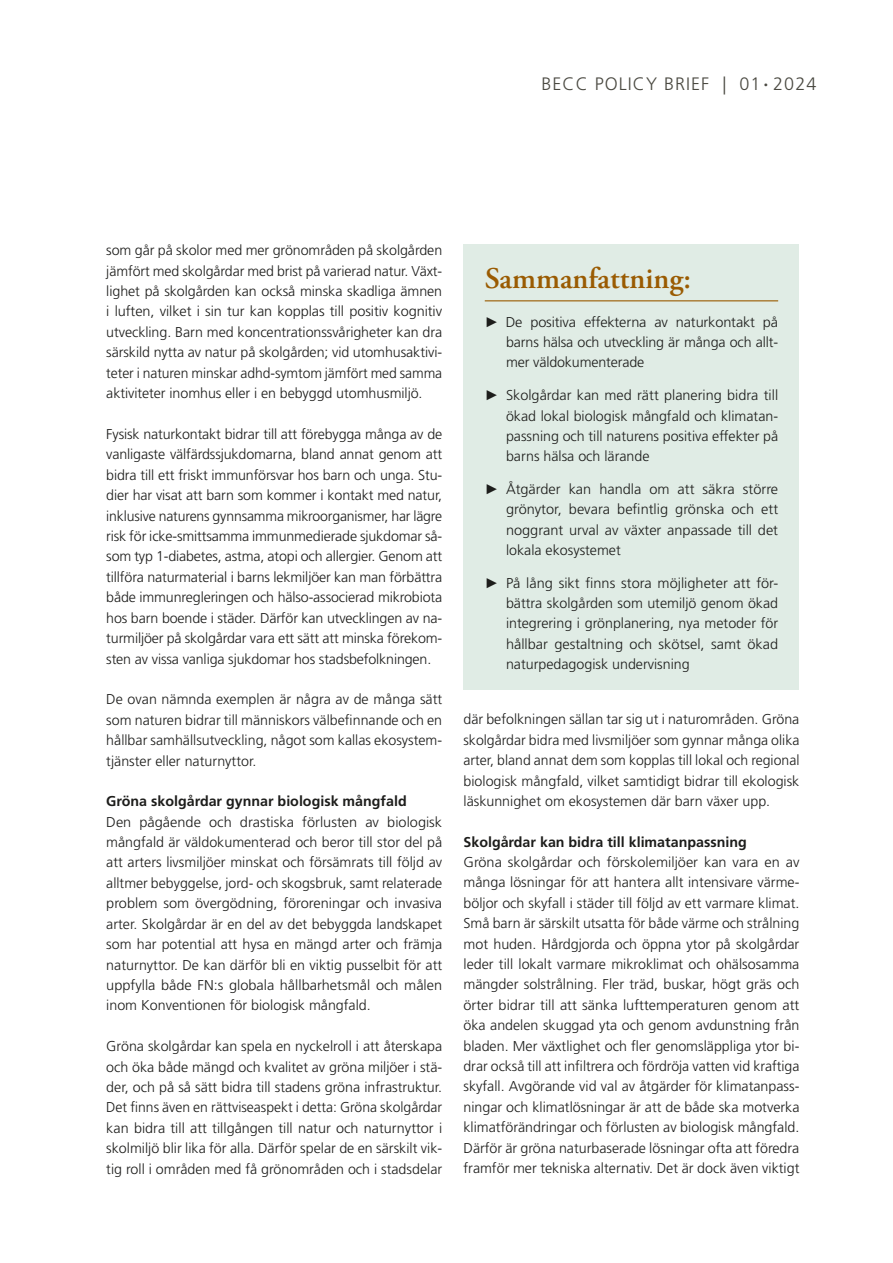
<style>
.page{position:relative;width:893px;height:1263px;background:#fff}
.page>*{position:absolute;margin:0;border:0;box-sizing:border-box;transform-origin:0 0}
.Brons_huvudrubrik{font:600 30px "Adobe Garamond Pro";color:#9a5b02}
.t1{font:300 18px "Frutiger LT Std";letter-spacing:.06em;color:#4a4941}
.t2{font:300 14.25px/20.4px "Frutiger LT Std";color:#1d1d1b;text-align:justify}
.Underrubrik{font:700 14.25px "Frutiger LT Std";color:#1d1d1b}
.s1{font-weight:700}
.s2{font-family:"Arial";font-weight:400}
</style>
<div class="page">
<div style="left:463px;top:244px;width:336px;height:446px;background:#e0ece5"></div>
<hr style="left:485px;top:300px;width:293px;height:1px;background:#9a5b02">
<p class="t1" style="left:541px;top:74px;width:276px">BECC POLICY BRIEF | 01<span class="s1">·</span> 2024</p>
<p class="t2" style="left:106px;top:240px;width:337px">som går på skolor med mer grönområden på skolgården jämfört med skolgårdar med brist på varierad natur. Växt&shy;lighet på skolgården kan också minska skadliga ämnen i luften, vilket i sin tur kan kopplas till positiv kognitiv utveckling. Barn med koncentrationssvårigheter kan dra särskild nytta av natur på skolgården; vid utomhusaktivi&shy;teter i naturen minskar adhd-symtom jämfört med samma aktiviteter inomhus eller i en bebyggd utomhusmiljö.</p>
<p class="t2" style="left:106px;top:424px;width:337px">Fysisk naturkontakt bidrar till att förebygga många av de vanligaste välfärdssjukdomarna, bland annat genom att bidra till ett friskt immunförsvar hos barn och unga. Stu&shy;dier har visat att barn som kommer i kontakt med natur, inklusive naturens gynnsamma mikroorganismer, har lägre risk för icke-smittsamma immunmedierade sjukdomar så&shy;som typ 1-diabetes, astma, atopi och allergier. Genom att tillföra naturmaterial i barns lekmiljöer kan man förbättra både immunregleringen och hälso-associerad mikrobiota hos barn boende i städer. Därför kan utvecklingen av na&shy;turmiljöer på skolgårdar vara ett sätt att minska förekom&shy;sten av vissa vanliga sjukdomar hos stadsbefolkningen.</p>
<p class="t2" style="left:106px;top:689px;width:337px">De ovan nämnda exemplen är några av de många sätt som naturen bidrar till människors välbefinnande och en hållbar samhällsutveckling, något som kallas ekosystem&shy;tjänster eller naturnyttor.</p>
<h3 class="Underrubrik" style="left:106px;top:793px;width:302px">Gröna skolgårdar gynnar biologisk mångfald</h3>
<p class="t2" style="left:106px;top:812px;width:337px">Den pågående och drastiska förlusten av biologisk mångfald är väldokumenterad och beror till stor del på att arters livsmiljöer minskat och försämrats till följd av alltmer bebyggelse, jord- och skogsbruk, samt relaterade problem som övergödning, föroreningar och invasiva arter. Skolgårdar är en del av det bebyggda landskapet som har potential att hysa en mängd arter och främja naturnyttor. De kan därför bli en viktig pusselbit för att uppfylla både FN:s globala hållbarhetsmål och målen inom Konventionen för biologisk mångfald.</p>
<p class="t2" style="left:106px;top:1036px;width:337px">Gröna skolgårdar kan spela en nyckelroll i att återskapa och öka både mängd och kvalitet av gröna miljöer i stä&shy;der, och på så sätt bidra till stadens gröna infrastruktur.<br>Det finns även en rättviseaspekt i detta: Gröna skolgårdar kan bidra till att tillgången till natur och naturnyttor i skolmiljö blir lika för alla. Därför spelar de en särskilt vik&shy;tig roll i områden med få grönområden och i stadsdelar</p>
<h2 class="Brons_huvudrubrik" style="left:485px;top:261px;width:208px">Sammanfattning:</h2>
<p class="t2" style="left:506px;top:312px;width:274px;text-indent:-21px"><span class="s2">►</span> De positiva effekterna av naturkontakt på barns hälsa och utveckling är många och allt&shy;mer väldokumenterade</p>
<p class="t2" style="left:506px;top:386px;width:274px;text-indent:-21px"><span class="s2">►</span> Skolgårdar kan med rätt planering bidra till ökad lokal biologisk mångfald och klimatan&shy;passning och till naturens positiva effekter på barns hälsa och lärande</p>
<p class="t2" style="left:506px;top:479px;width:274px;text-indent:-21px"><span class="s2">►</span> Åtgärder kan handla om att säkra större grönytor, bevara befintlig grönska och ett noggrant urval av växter anpassade till det lokala ekosystemet</p>
<p class="t2" style="left:506px;top:573px;width:274px;text-indent:-21px"><span class="s2">►</span> På lång sikt finns stora möjligheter att för&shy;bättra skolgården som utemiljö genom ökad integrering i grönplanering, nya metoder för hållbar gestaltning och skötsel, samt ökad naturpedagogisk undervisning</p>
<p class="t2" style="left:463px;top:709px;width:337px">där befolkningen sällan tar sig ut i naturområden. Gröna skolgårdar bidra med livsmiljöer som gynnar många olika arter, bland annat dem som kopplas till lokal och regional biologisk mångfald, vilket samtidigt bidrar till ekologisk läskunnighet om ekosystemen där barn växer upp.</p>
<h3 class="Underrubrik" style="left:463px;top:833px;width:285px">Skolgårdar kan bidra till klimatanpassning</h3>
<p class="t2" style="left:463px;top:852px;width:337px">Gröna skolgårdar och förskolemiljöer kan vara en av många lösningar för att hantera allt intensivare värme&shy;böljor och skyfall i städer till följd av ett varmare klimat.<br>Små barn är särskilt utsatta för både värme och strålning mot huden. Hårdgjorda och öppna ytor på skolgårdar leder till lokalt varmare mikroklimat och ohälsosamma mängder solstrålning. Fler träd, buskar, högt gräs och örter bidrar till att sänka lufttemperaturen genom att öka andelen skuggad yta och genom avdunstning från bladen. Mer växtlighet och fler genomsläppliga ytor bi&shy;drar också till att infiltrera och fördröja vatten vid kraftiga skyfall. Avgörande vid val av åtgärder för klimatanpass&shy;ningar och klimatlösningar är att de både ska motverka klimatförändringar och förlusten av biologisk mångfald.<br>Därför är gröna naturbaserade lösningar ofta att föredra framför mer tekniska alternativ. Det är dock även viktigt</p>
</div>
